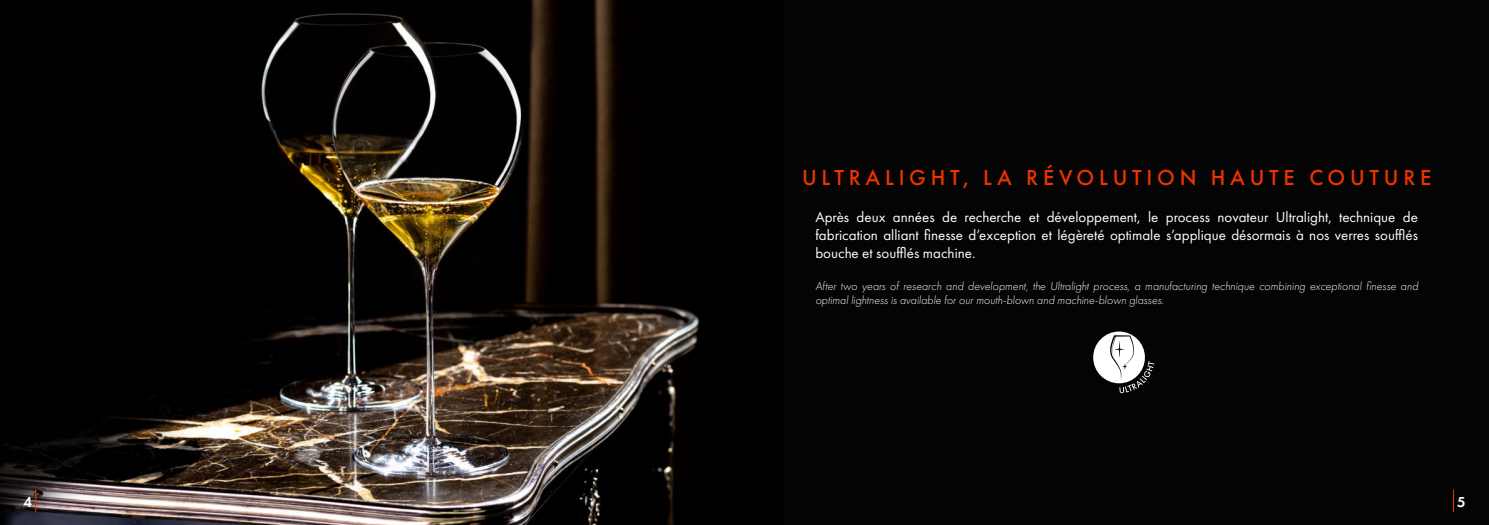
<style>
.page{position:relative;width:1489px;height:525px;background:#fff}
.page>*{position:absolute;margin:0;border:0;box-sizing:border-box;transform-origin:0 0}
.t1{font:500 22.5px "Futura PT";letter-spacing:.21em;color:#e30}
.t2{font:15px/18px "Futura PT";color:#fff;text-align:justify}
.t3{font:600 15px "Futura PT";color:#fff}
.t4{font:italic 300 11.88px/14.2px "Futura PT";color:#fff}
</style>
<div class="page">
<div style="left:0;top:0;width:1488px;height:524px;background:#040405"></div>
<img style="left:0;top:0;width:700px;height:524px">
<svg style="left:1093px;top:331px;width:61px;height:62px"></svg>
<svg style="left:35px;top:489px;width:1px;height:23px"></svg>
<h1 class="t1" style="left:802px;top:164px;width:630px">ULTRALIGHT, LA RÉVOLUTION HAUTE COUTURE</h1>
<p class="t2" style="left:815px;top:208px;width:604px">Après deux années de recherche et développement, le process novateur Ultralight, technique de fabrication alliant finesse d’exception et légèreté optimale s’applique désormais à nos verres soufflés bouche et soufflés machine.</p>
<p class="t4" style="left:815px;top:280px;width:604px">After two years of research and development, the Ultralight process, a manufacturing technique combining exceptional finesse and optimal lightness is available for our mouth-blown and machine-blown glasses.</p>
<p class="t3" style="left:23px;top:492px;width:10px">4</p>
<p class="t3" style="left:1456px;top:492px;width:10px">5</p>
</div>
